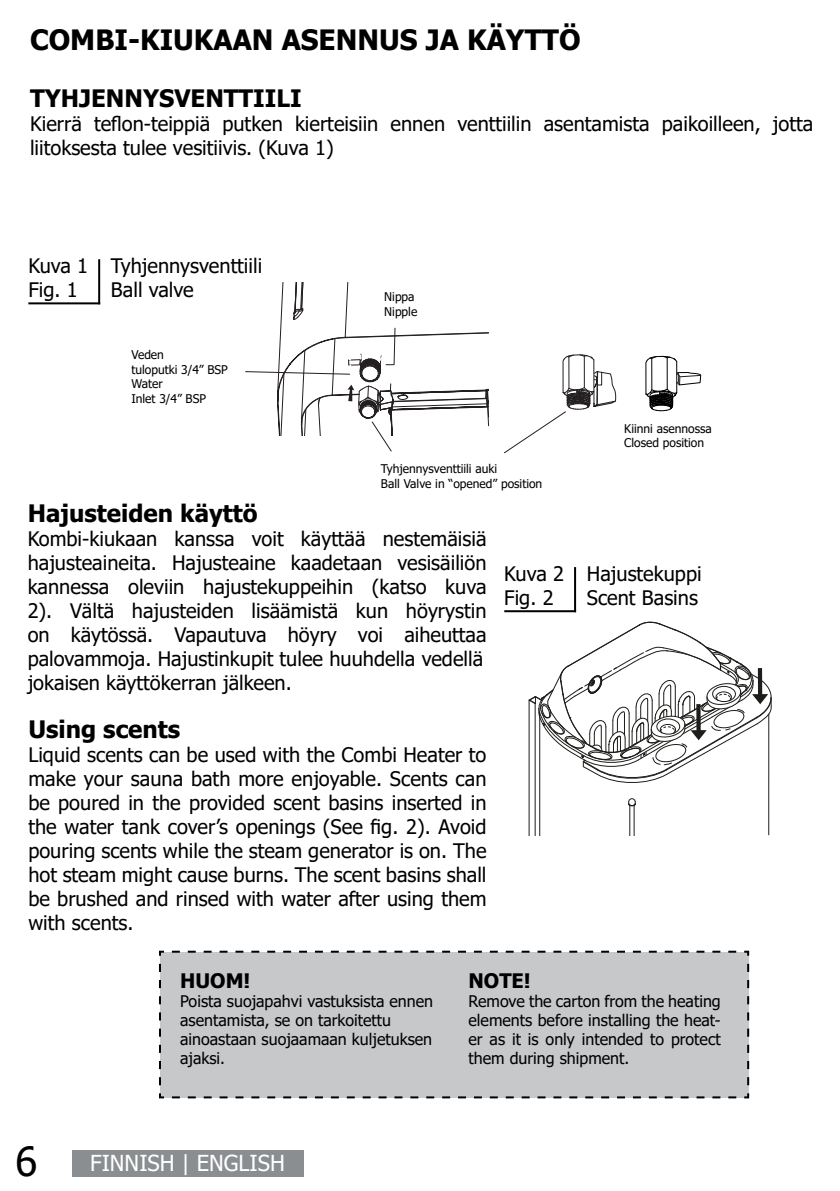
<style>
.page{position:relative;width:840px;height:1191px;background:#fff}
.page>*{position:absolute;margin:0;border:0;box-sizing:border-box;transform-origin:0 0}
.t1{font:40px "Tahoma";color:#000}
.t2{font:700 28px "Tahoma";color:#000}
.t3{font:700 24px "Tahoma";color:#000}
.t4{font:22px "Tahoma";color:#fff}
.t5{font:20px/24px "Tahoma";color:#000}
.t6{font:700 20px "Tahoma";color:#000}
.t7{font:16px/19.2px "Tahoma";color:#000;text-align:justify}
.t8{font:12px/14.4px "Tahoma";color:#000}
</style>
<div class="page">
<div style="left:72px;top:1150px;width:231px;height:26px;background:#8b8e90"></div>
<svg style="left:245px;top:282px;width:244px;height:170px"></svg>
<hr style="left:534px;top:703px;width:1px;height:145px;background:#1d1d1b">
<hr style="left:528px;top:700px;width:1px;height:140px;background:#1d1d1b">
<hr style="left:539px;top:717px;width:1px;height:123px;background:#1d1d1b">
<hr style="left:767px;top:714px;width:1px;height:121px;background:#1d1d1b">
<hr style="left:629px;top:805px;width:1px;height:55px;background:#1d1d1b">
<hr style="left:633px;top:805px;width:1px;height:49px;background:#1d1d1b">
<svg style="left:628px;top:798px;width:8px;height:8px"></svg>
<div style="left:527px;top:836px;width:122px;height:41px;background:#fff"></div>
<svg style="left:528px;top:621px;width:244px;height:164px"></svg>
<svg style="left:504px;top:354px;width:197px;height:100px"></svg>
<div style="left:159px;top:950px;width:590px;height:149px;background:#c7c8ca"></div>
<hr style="left:28px;top:302px;width:72px;height:2px;background:#000">
<hr style="left:98px;top:259px;width:2px;height:45px;background:#000">
<hr style="left:504px;top:610px;width:71px;height:2px;background:#000">
<hr style="left:573px;top:567px;width:2px;height:45px;background:#000">
<h2 class="t2" style="left:30px;top:20px;width:551px">COMBI-KIUKAAN ASENNUS JA KÄYTTÖ</h2>
<p class="t3" style="left:30px;top:82px;width:273px">TYHJENNYSVENTTIILI</p>
<p class="t5" style="left:30px;top:113px;width:784px">Kierrä teflon-teippiä putken kierteisiin ennen venttiilin asentamista paikoilleen, jotta liitoksesta tulee vesitiivis. (Kuva 1)</p>
<p class="t5" style="left:28px;top:255px;width:61px">Kuva 1<br>Fig. 1</p>
<p class="t5" style="left:111px;top:255px;width:153px">Tyhjennysventtiili<br>Ball valve</p>
<p class="t8" style="left:131px;top:348px;width:98px">Veden<br>tuloputki 3/4” BSP<br>Water<br>Inlet 3/4” BSP</p>
<p class="t8" style="left:384px;top:290px;width:35px">Nippa<br>Nipple</p>
<p class="t8" style="left:381px;top:462px;width:163px">Tyhjennysventtiili auki<br>Ball Valve in “opened” position</p>
<p class="t3" style="left:28px;top:497px;width:231px">Hajusteiden käyttö</p>
<p class="t5" style="left:28px;top:528px;width:460px">Kombi-kiukaan kanssa voit käyttää nestemäisiä hajusteaineita. Hajusteaine kaadetaan vesisäiliön kannessa oleviin hajustekuppeihin (katso kuva 2). Vältä hajusteiden lisäämistä kun höyrystin on käytössä. Vapautuva höyry voi aiheuttaa palovammoja. Hajustinkupit tulee huuhdella vedellä jokaisen käyttökerran jälkeen.</p>
<p class="t3" style="left:28px;top:712px;width:153px">Using scents</p>
<p class="t5" style="left:28px;top:744px;width:459px;text-align:justify">Liquid scents can be used with the Combi Heater to make your sauna bath more enjoyable. Scents can be poured in the provided scent basins inserted in the water tank cover’s openings (See fig. 2). Avoid pouring scents while the steam generator is on. The hot steam might cause burns. The scent basins shall be brushed and rinsed with water after using them with scents.</p>
<p class="t5" style="left:504px;top:563px;width:61px">Kuva 2<br>Fig. 2</p>
<p class="t8" style="left:624px;top:422px;width:89px">Kiinni asennossa<br>Closed position</p>
<p class="t5" style="left:586px;top:563px;width:116px">Hajustekuppi<br>Scent Basins</p>
<p class="t6" style="left:180px;top:966px;width:72px">HUOM!</p>
<p class="t7" style="left:180px;top:992px;width:254px;text-align:left">Poista suojapahvi vastuksista ennen asentamista, se on tarkoitettu ainoastaan suojaamaan kuljetuksen ajaksi.</p>
<h1 class="t1" style="left:15px;top:1134px;width:23px">6</h1>
<p class="t4" style="left:90px;top:1148px;width:196px">FINNISH | ENGLISH</p>
<p class="t6" style="left:468px;top:966px;width:64px">NOTE!</p>
<p class="t7" style="left:468px;top:992px;width:254px">Remove the carton from the heating elements before installing the heat&shy;er as it is only intended to protect them during shipment.</p>
</div>
